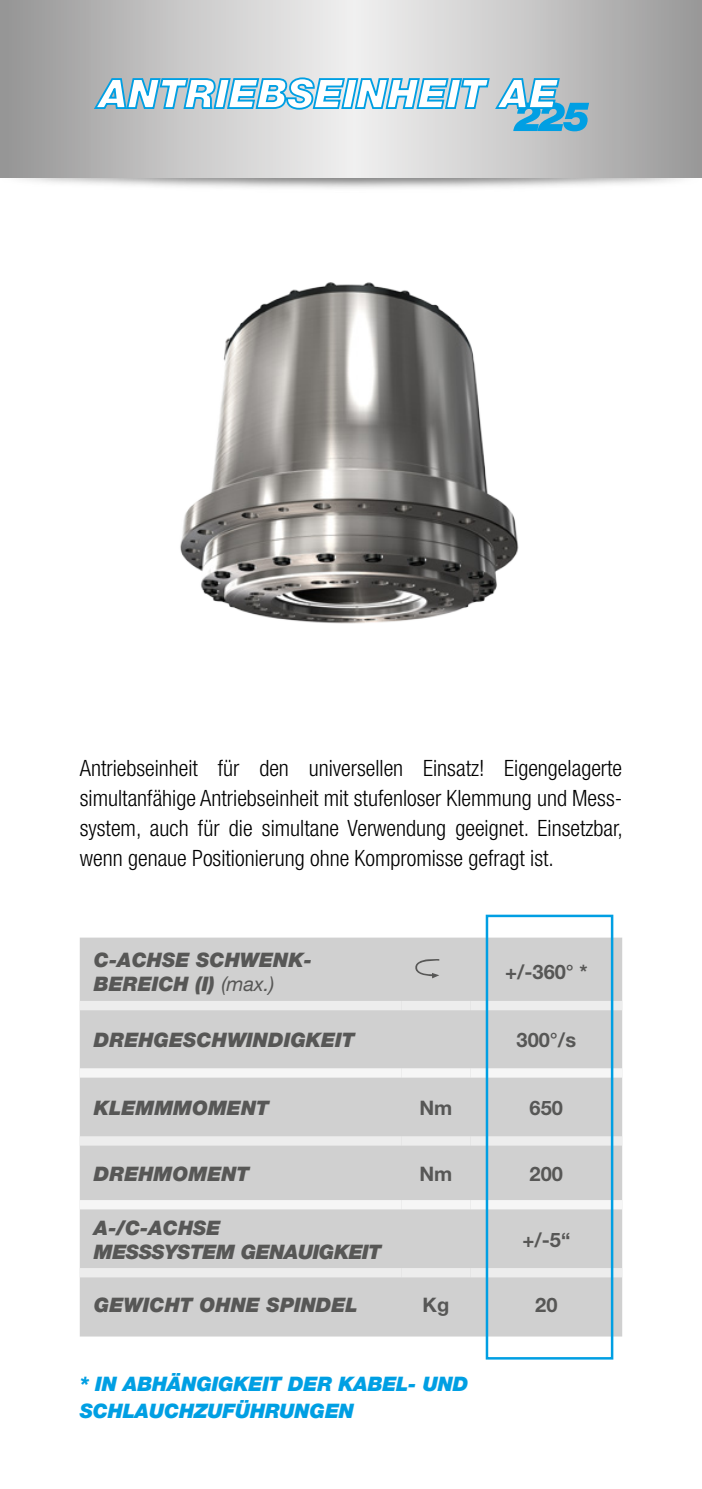
<style>
.page{position:relative;width:702px;height:1489px;background:#fff}
.page>*{position:absolute;margin:0;border:0;box-sizing:border-box;transform-origin:0 0}
.t1{font:300 condensed 22.5px/30px "Helvetica Neue LT";color:#000;text-align:justify}
.t2{font:italic 900 20px/24px "Helvetica Neue LT";color:#575756}
.t3{font:italic 900 20px/27.5px "Helvetica Neue LT";letter-spacing:-.01em;color:#009fe3}
.t4{font:700 20px "Helvetica Neue LT";color:#575756}
.t5{font:italic 900 20px/24px "Helvetica Neue LT";letter-spacing:-.025em;color:#575756}
.s1{font-weight:400}
</style>
<div class="page">
<img style="left:180px;top:282px;width:339px;height:342px">
<div style="left:80px;top:937px;width:542px;height:399px;background:#d0d0d0"></div>
<div style="left:80px;top:1000px;width:321px;height:10px;background:#ededed"></div>
<div style="left:401px;top:1000px;width:69px;height:10px;background:#ededed"></div>
<div style="left:470px;top:1000px;width:152px;height:10px;background:#ededed"></div>
<div style="left:80px;top:1136px;width:321px;height:9px;background:#ededed"></div>
<div style="left:401px;top:1136px;width:69px;height:9px;background:#ededed"></div>
<div style="left:470px;top:1136px;width:152px;height:9px;background:#ededed"></div>
<div style="left:80px;top:1267px;width:321px;height:10px;background:#ededed"></div>
<div style="left:401px;top:1267px;width:69px;height:10px;background:#ededed"></div>
<div style="left:470px;top:1267px;width:152px;height:10px;background:#ededed"></div>
<div style="left:80px;top:1068px;width:321px;height:9px;background:#f6f6f6"></div>
<div style="left:401px;top:1068px;width:69px;height:9px;background:#f6f6f6"></div>
<div style="left:470px;top:1068px;width:152px;height:9px;background:#f6f6f6"></div>
<div style="left:80px;top:1199px;width:321px;height:10px;background:#f6f6f6"></div>
<div style="left:401px;top:1199px;width:69px;height:10px;background:#f6f6f6"></div>
<div style="left:470px;top:1199px;width:152px;height:10px;background:#f6f6f6"></div>
<svg style="left:413px;top:958px;width:26px;height:20px"></svg>
<svg style="left:0;top:0;width:702px;height:177px;background:#bfbfbf"></svg>
<svg style="left:93px;top:55px;width:496px;height:76px"></svg>
<div style="left:485px;top:914px;width:128px;height:445px;border:2px solid #009fe3"></div>
<p class="t1" style="left:80px;top:753px;width:544px">Antriebseinheit für den universellen Einsatz! Eigengelagerte simultanfähige Antriebseinheit mit stufenloser Klemmung und Mess&shy;system, auch für die simultane Verwendung geeignet. Einsetzbar, wenn genaue Positionierung ohne Kompromisse gefragt ist.</p>
<p class="t2" style="left:94px;top:947px;width:219px">C-ACHSE SCHWENK-<br>BEREICH (I) <span class="s1">(max.)</span></p>
<p class="t4" style="left:505px;top:959px;width:84px">+/-360° *</p>
<p class="t2" style="left:94px;top:1027px;width:262px">DREHGESCHWINDIGKEIT</p>
<p class="t4" style="left:516px;top:1027px;width:61px">300°/s</p>
<p class="t2" style="left:94px;top:1095px;width:177px">KLEMMMOMENT</p>
<p class="t4" style="left:419px;top:1095px;width:34px">Nm</p>
<p class="t4" style="left:529px;top:1095px;width:35px">650</p>
<p class="t2" style="left:94px;top:1161px;width:157px">DREHMOMENT</p>
<p class="t4" style="left:419px;top:1161px;width:34px">Nm</p>
<p class="t4" style="left:529px;top:1161px;width:35px">200</p>
<p class="t5" style="left:94px;top:1214px;width:289px">A-/C-ACHSE<br>MESSSYSTEM GENAUIGKEIT</p>
<p class="t4" style="left:522px;top:1226px;width:49px">+/-5“</p>
<p class="t2" style="left:94px;top:1292px;width:265px">GEWICHT OHNE SPINDEL</p>
<p class="t4" style="left:422px;top:1292px;width:28px">Kg</p>
<p class="t4" style="left:535px;top:1292px;width:24px">20</p>
<p class="t3" style="left:80px;top:1369px;width:390px">* IN ABHÄNGIGKEIT DER KABEL- UND<br>SCHLAUCHZUFÜHRUNGEN</p>
</div>
